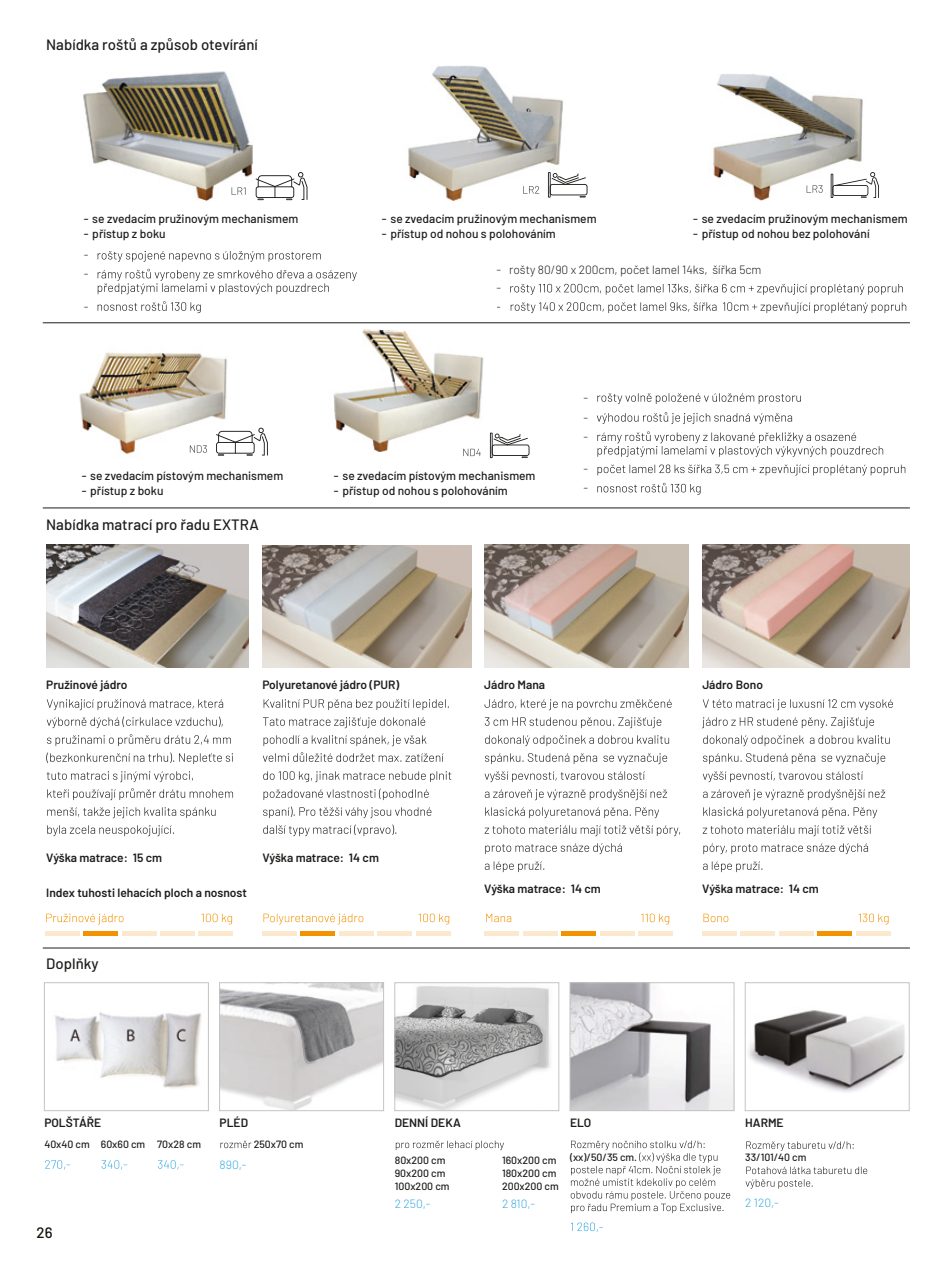
<style>
.page{position:relative;width:936px;height:1263px;background:#fff}
.page>*{position:absolute;margin:0;border:0;box-sizing:border-box;transform-origin:0 0}
.t1{font:500 15px "Barlow";color:#1d1d1b}
.t2{font:500 15px "Barlow";color:#12110b}
.t3{font:500 12px "Barlow";color:#1d1d1b}
.t4{font:600 12px "Barlow";color:#1d1d1b}
.t5{font:300 12px/20px "Barlow";color:#1d1d1b}
.t6{font:300 12px "Barlow";color:#39abe2}
.t7{font:500 10.5px/12.6px "Barlow";color:#1d1d1b}
</style>
<div class="page">
<hr style="left:43px;top:322px;width:866px;height:1px;background:#1d1d1b">
<hr style="left:43px;top:508px;width:866px;height:1px;background:#1d1d1b">
<hr style="left:43px;top:948px;width:866px;height:1px;background:#1d1d1b">
<img style="left:83px;top:71px;width:180px;height:130px">
<svg style="left:45px;top:1160px;width:25px;height:9px"></svg>
<svg style="left:101px;top:1160px;width:26px;height:9px"></svg>
<svg style="left:158px;top:1160px;width:25px;height:9px"></svg>
<svg style="left:220px;top:1141px;width:31px;height:7px"></svg>
<svg style="left:746px;top:1141px;width:107px;height:10px"></svg>
<svg style="left:745px;top:1167px;width:122px;height:22px"></svg>
<svg style="left:570px;top:1141px;width:160px;height:72px"></svg>
<svg style="left:570px;top:1222px;width:33px;height:10px"></svg>
<svg style="left:396px;top:1141px;width:108px;height:9px"></svg>
<img style="left:221px;top:984px;width:161px;height:125px">
<div style="left:219px;top:982px;width:165px;height:129px;border:1px solid #c4c4c4"></div>
<img style="left:55px;top:1012px;width:147px;height:76px">
<div style="left:44px;top:982px;width:164px;height:129px;border:1px solid #c4c4c4"></div>
<img style="left:396px;top:986px;width:155px;height:123px">
<div style="left:394px;top:982px;width:165px;height:129px;border:1px solid #c4c4c4"></div>
<img style="left:571px;top:984px;width:161px;height:125px">
<div style="left:569px;top:982px;width:165px;height:129px;border:1px solid #c4c4c4"></div>
<img style="left:749px;top:1010px;width:156px;height:83px">
<div style="left:745px;top:982px;width:164px;height:129px;border:1px solid #c4c4c4"></div>
<svg style="left:702px;top:699px;width:190px;height:11px"></svg>
<svg style="left:702px;top:717px;width:172px;height:11px"></svg>
<svg style="left:703px;top:735px;width:186px;height:11px"></svg>
<svg style="left:703px;top:753px;width:182px;height:11px"></svg>
<svg style="left:702px;top:771px;width:160px;height:11px"></svg>
<svg style="left:703px;top:789px;width:182px;height:11px"></svg>
<svg style="left:703px;top:807px;width:174px;height:11px"></svg>
<svg style="left:702px;top:825px;width:169px;height:11px"></svg>
<svg style="left:703px;top:843px;width:165px;height:11px"></svg>
<svg style="left:703px;top:861px;width:59px;height:11px"></svg>
<svg style="left:484px;top:699px;width:187px;height:11px"></svg>
<svg style="left:485px;top:717px;width:176px;height:11px"></svg>
<svg style="left:485px;top:735px;width:184px;height:11px"></svg>
<svg style="left:485px;top:753px;width:182px;height:11px"></svg>
<svg style="left:484px;top:771px;width:160px;height:11px"></svg>
<svg style="left:485px;top:789px;width:182px;height:11px"></svg>
<svg style="left:485px;top:807px;width:174px;height:11px"></svg>
<svg style="left:484px;top:825px;width:196px;height:11px"></svg>
<svg style="left:485px;top:843px;width:137px;height:11px"></svg>
<svg style="left:485px;top:861px;width:59px;height:11px"></svg>
<hr style="left:45px;top:931px;width:34px;height:4px;background:#fce9cd">
<hr style="left:84px;top:931px;width:34px;height:4px;background:#f39200">
<hr style="left:122px;top:931px;width:34px;height:4px;background:#fce9cd">
<hr style="left:160px;top:931px;width:35px;height:4px;background:#fce9cd">
<hr style="left:199px;top:931px;width:34px;height:4px;background:#fce9cd">
<svg style="left:201px;top:913px;width:31px;height:11px"></svg>
<svg style="left:46px;top:914px;width:77px;height:10px"></svg>
<hr style="left:262px;top:931px;width:34px;height:4px;background:#fce9cd">
<hr style="left:301px;top:931px;width:34px;height:4px;background:#f39200">
<hr style="left:339px;top:931px;width:34px;height:4px;background:#fce9cd">
<hr style="left:377px;top:931px;width:35px;height:4px;background:#fce9cd">
<hr style="left:416px;top:931px;width:34px;height:4px;background:#fce9cd">
<svg style="left:418px;top:913px;width:31px;height:11px"></svg>
<svg style="left:263px;top:914px;width:100px;height:10px"></svg>
<hr style="left:485px;top:931px;width:34px;height:4px;background:#fce9cd">
<hr style="left:523px;top:931px;width:34px;height:4px;background:#fce9cd">
<hr style="left:561px;top:931px;width:35px;height:4px;background:#f39200">
<hr style="left:600px;top:931px;width:34px;height:4px;background:#fce9cd">
<hr style="left:638px;top:931px;width:34px;height:4px;background:#fce9cd">
<svg style="left:641px;top:913px;width:28px;height:11px"></svg>
<svg style="left:486px;top:914px;width:25px;height:8px"></svg>
<hr style="left:702px;top:931px;width:34px;height:4px;background:#fce9cd">
<hr style="left:740px;top:931px;width:34px;height:4px;background:#fce9cd">
<hr style="left:779px;top:931px;width:34px;height:4px;background:#fce9cd">
<hr style="left:817px;top:931px;width:34px;height:4px;background:#f39200">
<hr style="left:855px;top:931px;width:35px;height:4px;background:#fce9cd">
<svg style="left:858px;top:913px;width:30px;height:11px"></svg>
<svg style="left:703px;top:914px;width:25px;height:8px"></svg>
<svg style="left:47px;top:699px;width:176px;height:11px"></svg>
<svg style="left:47px;top:716px;width:176px;height:12px"></svg>
<svg style="left:47px;top:734px;width:184px;height:12px"></svg>
<svg style="left:46px;top:752px;width:187px;height:12px"></svg>
<svg style="left:47px;top:771px;width:146px;height:11px"></svg>
<svg style="left:47px;top:788px;width:186px;height:12px"></svg>
<svg style="left:47px;top:807px;width:168px;height:11px"></svg>
<svg style="left:47px;top:825px;width:127px;height:11px"></svg>
<svg style="left:263px;top:699px;width:186px;height:11px"></svg>
<svg style="left:263px;top:717px;width:162px;height:11px"></svg>
<svg style="left:263px;top:735px;width:163px;height:11px"></svg>
<svg style="left:263px;top:752px;width:180px;height:10px"></svg>
<svg style="left:263px;top:771px;width:188px;height:11px"></svg>
<svg style="left:263px;top:788px;width:165px;height:12px"></svg>
<svg style="left:263px;top:806px;width:168px;height:12px"></svg>
<svg style="left:263px;top:824px;width:133px;height:12px"></svg>
<img style="left:702px;top:544px;width:207px;height:124px">
<img style="left:262px;top:545px;width:210px;height:123px">
<img style="left:484px;top:545px;width:204px;height:123px">
<img style="left:46px;top:545px;width:202px;height:123px">
<svg style="left:255px;top:172px;width:52px;height:28px"></svg>
<svg style="left:231px;top:187px;width:14px;height:8px"></svg>
<img style="left:408px;top:66px;width:155px;height:135px">
<svg style="left:523px;top:186px;width:16px;height:8px"></svg>
<hr style="left:548px;top:172px;width:2px;height:26px;background:#1d1d1b">
<svg style="left:549px;top:173px;width:38px;height:24px"></svg>
<svg style="left:864px;top:172px;width:14px;height:26px"></svg>
<img style="left:713px;top:74px;width:151px;height:127px">
<svg style="left:249px;top:428px;width:19px;height:28px"></svg>
<svg style="left:463px;top:452px;width:17px;height:4px"></svg>
<hr style="left:490px;top:433px;width:2px;height:25px;background:#1d1d1b">
<svg style="left:491px;top:434px;width:38px;height:24px"></svg>
<img style="left:79px;top:352px;width:170px;height:104px">
<img style="left:333px;top:330px;width:169px;height:122px">
<svg style="left:98px;top:269px;width:259px;height:25px"></svg>
<svg style="left:98px;top:301px;width:103px;height:12px"></svg>
<svg style="left:98px;top:251px;width:223px;height:11px"></svg>
<svg style="left:597px;top:431px;width:286px;height:26px"></svg>
<svg style="left:597px;top:483px;width:103px;height:12px"></svg>
<svg style="left:597px;top:393px;width:203px;height:11px"></svg>
<svg style="left:596px;top:412px;width:196px;height:12px"></svg>
<svg style="left:510px;top:284px;width:392px;height:11px"></svg>
<svg style="left:510px;top:302px;width:396px;height:11px"></svg>
<svg style="left:597px;top:464px;width:308px;height:12px"></svg>
<p class="t1" style="left:46px;top:33px;width:213px">Nabídka roštů a způsob otevírání</p>
<p class="t3" style="left:84px;top:210px;width:216px">- se zvedacím pružinovým mechanismem</p>
<p class="t3" style="left:84px;top:225px;width:83px">- přístup z boku</p>
<p class="t5" style="left:84px;top:244px;width:6px">-</p>
<p class="t5" style="left:84px;top:263px;width:6px">-</p>
<p class="t5" style="left:84px;top:296px;width:6px">-</p>
<p class="t3" style="left:82px;top:467px;width:203px">- se zvedacím pístovým mechanismem</p>
<p class="t3" style="left:82px;top:482px;width:83px">- přístup z boku</p>
<p class="t1" style="left:46px;top:514px;width:214px">Nabídka matrací pro řadu EXTRA</p>
<p class="t3" style="left:382px;top:210px;width:216px">- se zvedacím pružinovým mechanismem</p>
<p class="t3" style="left:382px;top:225px;width:175px">- přístup od nohou s polohováním</p>
<p class="t3" style="left:693px;top:210px;width:216px">- se zvedacím pružinovým mechanismem</p>
<p class="t3" style="left:693px;top:225px;width:178px">- přístup od nohou bez polohování</p>
<p class="t5" style="left:496px;top:259px;width:266px">- rošty 80/90 x 200cm, počet lamel 14ks, šířka 5cm</p>
<p class="t5" style="left:496px;top:278px;width:7px;line-height:18.5px">- -</p>
<p class="t3" style="left:334px;top:467px;width:203px">- se zvedacím pístovým mechanismem</p>
<p class="t3" style="left:334px;top:482px;width:175px">- přístup od nohou s polohováním</p>
<p class="t5" style="left:583px;top:386px;width:6px">- -</p>
<p class="t5" style="left:583px;top:426px;width:6px">-</p>
<p class="t5" style="left:583px;top:458px;width:6px">-</p>
<p class="t5" style="left:583px;top:477px;width:6px">-</p>
<p class="t4" style="left:46px;top:676px;width:83px">Pružinové jádro</p>
<p class="t4" style="left:262px;top:676px;width:138px">Polyuretanové jádro (PUR)</p>
<p class="t4" style="left:484px;top:676px;width:62px">Jádro Mana</p>
<p class="t4" style="left:702px;top:676px;width:62px">Jádro Bono</p>
<p class="t4" style="left:46px;top:848px;width:117px">Výška matrace: 15 cm</p>
<p class="t4" style="left:262px;top:848px;width:118px">Výška matrace: 14 cm</p>
<p class="t4" style="left:46px;top:884px;width:202px">Index tuhosti lehacích ploch a nosnost</p>
<p class="t1" style="left:46px;top:952px;width:54px">Doplňky</p>
<p class="t4" style="left:484px;top:879px;width:118px">Výška matrace: 14 cm</p>
<p class="t4" style="left:702px;top:879px;width:118px">Výška matrace: 14 cm</p>
<p class="t4" style="left:44px;top:1114px;width:58px">POLŠTÁŘE</p>
<p class="t4" style="left:219px;top:1114px;width:30px">PLÉD</p>
<p class="t7" style="left:44px;top:1137px;width:158px">40x40 cm 60x60 cm 70x28 cm</p>
<p class="t7" style="left:254px;top:1137px;width:51px">250x70 cm</p>
<p class="t2" style="left:37px;top:1222px;width:18px">26</p>
<p class="t6" style="left:219px;top:1156px;width:28px">890,-</p>
<p class="t4" style="left:395px;top:1114px;width:67px">DENNÍ DEKA</p>
<p class="t4" style="left:570px;top:1114px;width:23px">ELO</p>
<p class="t4" style="left:745px;top:1114px;width:40px">HARME</p>
<p class="t7" style="left:395px;top:1153px;width:56px">80x200 cm<br>90x200 cm<br>100x200 cm</p>
<p class="t7" style="left:502px;top:1153px;width:58px">160x200 cm<br>180x200 cm<br>200x200 cm</p>
<p class="t7" style="left:570px;top:1150px;width:68px">(xx)/50/35 cm.</p>
<p class="t7" style="left:745px;top:1150px;width:63px">33/101/40 cm</p>
<p class="t6" style="left:395px;top:1195px;width:37px">2 250,-</p>
<p class="t6" style="left:502px;top:1195px;width:35px">2 810,-</p>
<p class="t6" style="left:745px;top:1194px;width:35px">2 120,-</p>
</div>
